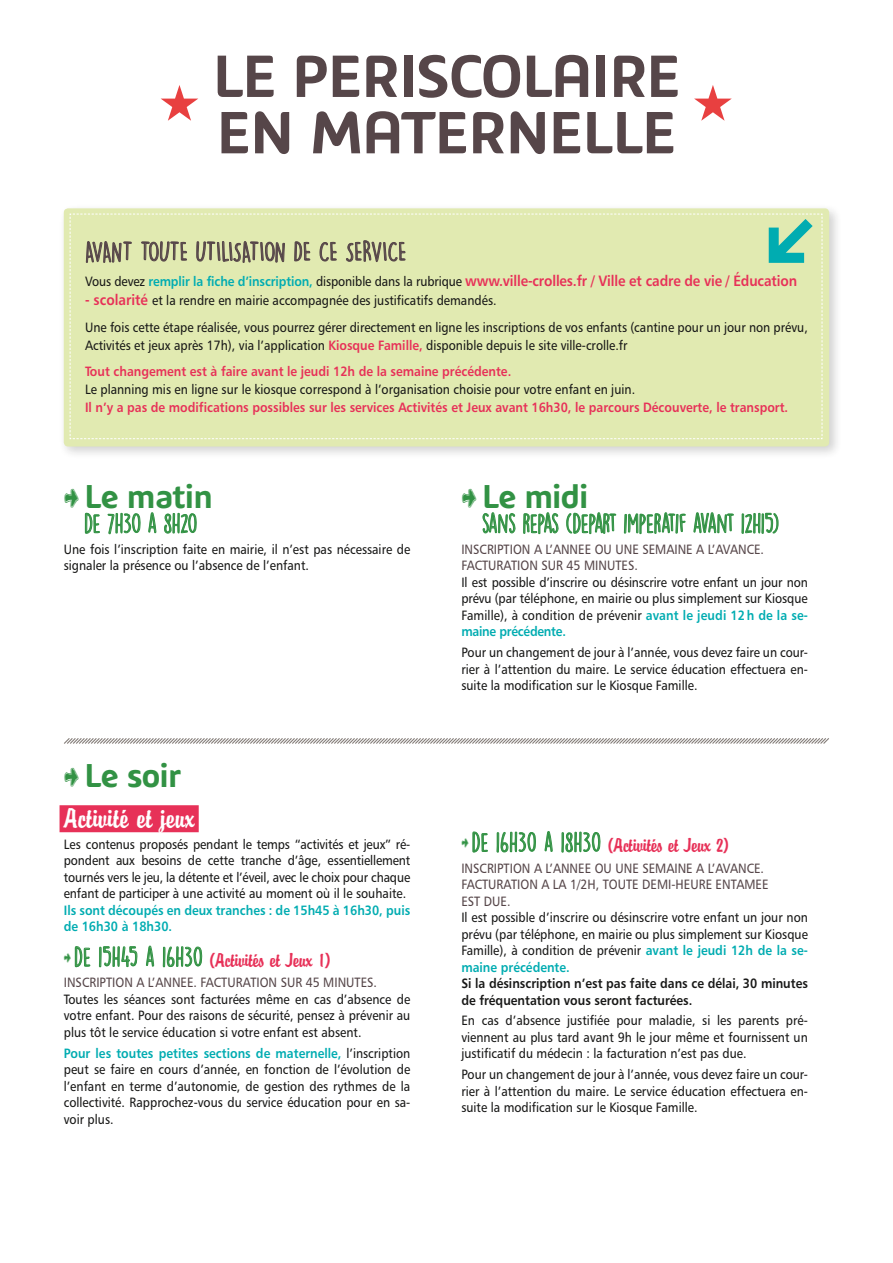
<style>
.page{position:relative;width:893px;height:1263px;background:#fff}
.page>*{position:absolute;margin:0;border:0;box-sizing:border-box;transform-origin:0 0}
.t1{font:700 67.5px/56.4px "Ecomob";letter-spacing:-.02em;color:#564649}
.t2{font:700 37.5px "Ecomob";letter-spacing:-.02em;color:#329244}
.t3{font:31.5px "Vaille";color:#329244;scale:.9 1}
.t4{font:30px "Brody DTC";color:#fff}
.t5{font:25.5px "DK Lemon Yellow Sun";letter-spacing:-.01em;color:#564649}
.t6{font:24px "DK Lemon Yellow Sun";letter-spacing:-.02em;color:#329244}
.t7{font:21px "Brody DTC";letter-spacing:-.01em;color:#e73158}
.t8{font:15px "Humanist 777 BT Bold B";letter-spacing:-.01em;color:#e73158;scale:.9 1}
.t9{font:13.5px/16.5px "Humanist 777 BT Roman B";color:#181817;text-align:justify;scale:.9 1}
.t10{font:13.5px/16.5px "Humanist 777 BT Roman B";color:#564649;scale:.9 1}
.t11{font:13.5px "Humanist 777 BT Bold B";color:#e73158;scale:.9 1}
.t12{font:13.5px/16.5px "Humanist 777 BT Bold B";color:#00acb1;scale:.9 1}
.t13{font:13.5px/16.5px "Humanist 777 BT Bold B";color:#181817;scale:.9 1}
.t14{font:13.5px "Humanist 777 BT Bold B";letter-spacing:-.02em;color:#00acb1;scale:.9 1}
.s1{font-family:"Humanist 777 BT Roman B";font-size:13.5px;color:#181817}
.s2{font-size:13.5px;color:#00acb1}
.s3{font-family:"Humanist 777 BT Bold B";font-size:15px;color:#e73158}
.s4{font-family:"Humanist 777 BT Bold B";color:#e73158}
.s5{font-family:"Vaille";font-size:15px;color:#329244}
.s6{font-family:"DK Lemon Yellow Sun";font-size:24px;color:#329244}
.s7{font-family:"Humanist 777 BT Roman B";color:#181817}
.s8{font-family:"Humanist 777 BT Bold B";color:#00acb1}
</style>
<div class="page">
<div style="left:59px;top:204px;width:784px;height:256px;background:#181817;opacity:.2"></div>
<div style="left:64px;top:208px;width:765px;height:238px;background:#e1eab1;border-radius:4px"></div>
<svg style="left:69px;top:213px;width:754px;height:226px"></svg>
<svg style="left:161px;top:85px;width:37px;height:36px"></svg>
<svg style="left:694px;top:85px;width:38px;height:36px"></svg>
<svg style="left:85px;top:513px;width:15px;height:20px"></svg>
<svg style="left:108px;top:512px;width:32px;height:22px"></svg>
<svg style="left:148px;top:512px;width:8px;height:22px"></svg>
<svg style="left:164px;top:512px;width:33px;height:21px"></svg>
<svg style="left:483px;top:512px;width:32px;height:22px"></svg>
<svg style="left:523px;top:512px;width:35px;height:23px"></svg>
<svg style="left:566px;top:512px;width:50px;height:23px"></svg>
<svg style="left:624px;top:512px;width:62px;height:23px"></svg>
<svg style="left:694px;top:512px;width:40px;height:22px"></svg>
<svg style="left:742px;top:512px;width:36px;height:22px"></svg>
<svg style="left:473px;top:832px;width:15px;height:20px"></svg>
<svg style="left:497px;top:831px;width:39px;height:21px"></svg>
<svg style="left:545px;top:831px;width:8px;height:21px"></svg>
<svg style="left:562px;top:831px;width:38px;height:21px"></svg>
<div style="left:60px;top:805px;width:139px;height:27px;background:#e73158"></div>
<svg style="left:75px;top:946px;width:15px;height:21px"></svg>
<svg style="left:99px;top:946px;width:39px;height:21px"></svg>
<svg style="left:146px;top:946px;width:8px;height:21px"></svg>
<svg style="left:163px;top:946px;width:39px;height:21px"></svg>
<svg style="left:64px;top:738px;width:765px;height:6px;background:#c6c3c1"></svg>
<h1 class="t1" style="left:212px;top:46px;width:470px">LE PERISCOLAIRE<br>EN MATERNELLE</h1>
<h3 class="t5" style="left:85px;top:236px;width:323px">Avant toute utilisation de ce service</h3>
<p class="t8" style="left:85px;top:271px;width:793px"><span class="s1">Vous devez</span> <span class="s2">remplir la fiche d’inscription,</span> <span class="s1">disponible dans la rubrique</span> www.ville-crolles.fr / Ville et cadre de vie / éducation</p>
<p class="t9" style="left:85px;top:287px;width:805px;line-height:26.5px"><span class="s3">- scolarité</span> et la rendre en mairie accompagnée des justificatifs demandés.<br>Une fois cette étape réalisée, vous pourrez gérer directement en ligne les inscriptions de vos enfants (cantine pour un jour non prévu,</p>
<p class="t9" style="left:85px;top:337px;width:604px">Activités et jeux après 17h), via l’application <span class="s4">Kiosque Famille,</span> disponible depuis le site ville-crolle.fr</p>
<p class="t11" style="left:85px;top:363px;width:475px">Tout changement est à faire avant le jeudi 12h de la semaine précédente.</p>
<p class="t9" style="left:85px;top:381px;width:613px">Le planning mis en ligne sur le kiosque correspond à l’organisation choisie pour votre enfant en juin.</p>
<p class="t11" style="left:85px;top:399px;width:783px">Il n’y a pas de modifications possibles sur les services Activités et Jeux avant 16h30, le parcours Découverte, le transport.</p>
<h3 class="t3" style="left:64px;top:480px;width:19px">&gt;</h3>
<h2 class="t2" style="left:84px;top:475px;width:130px">LE MATIN</h2>
<h3 class="t6" style="left:84px;top:509px;width:115px">de 7h30 a 8h20</h3>
<p class="t9" style="left:64px;top:541px;width:387px">Une fois l’inscription faite en mairie, il n’est pas nécessaire de signaler la présence ou l’absence de l’enfant.</p>
<h3 class="t3" style="left:64px;top:760px;width:19px">&gt;</h3>
<h2 class="t2" style="left:84px;top:755px;width:98px">LE SOIR</h2>
<h3 class="t4" style="left:64px;top:801px;width:132px">Activité et jeux</h3>
<p class="t9" style="left:64px;top:835px;width:387px">Les contenus proposés pendant le temps “activités et jeux” ré&shy;pondent aux besoins de cette tranche d’âge, essentiellement tournés vers le jeu, la détente et l’éveil, avec le choix pour chaque enfant de participer à une activité au moment où il le souhaite.</p>
<p class="t12" style="left:64px;top:901px;width:387px">Ils sont découpés en deux tranches : de 15h45 à 16h30, puis de 16h30 à 18h30.</p>
<h3 class="t7" style="left:64px;top:948px;width:268px"><span class="s5">&gt;</span> <span class="s6">de 15h45 a 16h30</span> (Activités et Jeux 1)</h3>
<p class="t10" style="left:64px;top:974px;width:350px">Inscri ption a l’annee. Factu ration su r 45 mi nutes.</p>
<p class="t9" style="left:64px;top:990px;width:387px">Toutes les séances sont facturées même en cas d’absence de votre enfant. Pour des raisons de sécurité, pensez à prévenir au plus tôt le service éducation si votre enfant est absent.</p>
<p class="t12" style="left:64px;top:1044px;width:387px">Pour les toutes petites sections de maternelle, <span class="s7">l’inscription</span></p>
<p class="t9" style="left:64px;top:1061px;width:387px">peut se faire en cours d’année, en fonction de l’évolution de l’enfant en terme d’autonomie, de gestion des rythmes de la collectivité. Rapprochez-vous du service éducation pour en sa&shy;voir plus.</p>
<h3 class="t3" style="left:461px;top:480px;width:19px">&gt;</h3>
<h2 class="t2" style="left:482px;top:475px;width:108px">LE MIDI</h2>
<h3 class="t6" style="left:482px;top:509px;width:299px">sans repas (depart imperatif avant 12h15)</h3>
<p class="t10" style="left:461px;top:541px;width:338px">Inscri ption a l’annee ou u ne semai ne a l’avance.<br>Factu ration su r 45 mi nutes.</p>
<p class="t9" style="left:461px;top:574px;width:387px">Il est possible d’inscrire ou désinscrire votre enfant un jour non prévu (par téléphone, en mairie ou plus simplement sur Kiosque Famille), à condition de prévenir <span class="s8">avant le jeudi 12h de la se-</span></p>
<p class="t14" style="left:461px;top:623px;width:118px">maine précédente.</p>
<p class="t9" style="left:461px;top:644px;width:387px">Pour un changement de jour à l’année, vous devez faire un cour&shy;rier à l’attention du maire. Le service éducation effectuera en&shy;suite la modification sur le Kiosque Famille.</p>
<h3 class="t7" style="left:461px;top:833px;width:269px"><span class="s5">&gt;</span> <span class="s6">de 16h30 a 18h30</span> (Activités et Jeux 2)</h3>
<p class="t10" style="left:461px;top:859px;width:343px">Inscri ption a l’annee ou u ne semai ne a l’avance.<br>Factu ration a la 1/2h, toute demi-heu re entamee est du e.</p>
<p class="t9" style="left:461px;top:909px;width:387px">Il est possible d’inscrire ou désinscrire votre enfant un jour non prévu (par téléphone, en mairie ou plus simplement sur Kiosque Famille), à condition de prévenir <span class="s8">avant le jeudi 12h de la se-</span></p>
<p class="t12" style="left:461px;top:958px;width:122px">maine précédente.</p>
<p class="t13" style="left:461px;top:975px;width:387px">Si la désinscription n’est pas faite dans ce délai, 30 minutes de fréquentation vous seront facturées.</p>
<p class="t9" style="left:461px;top:1012px;width:387px">En cas d’absence justifiée pour maladie, si les parents pré&shy;viennent au plus tard avant 9h le jour même et fournissent un justificatif du médecin : la facturation n’est pas due.</p>
<p class="t9" style="left:461px;top:1066px;width:387px">Pour un changement de jour à l’année, vous devez faire un cour&shy;rier à l’attention du maire. Le service éducation effectuera en&shy;suite la modification sur le Kiosque Famille.</p>
</div>
